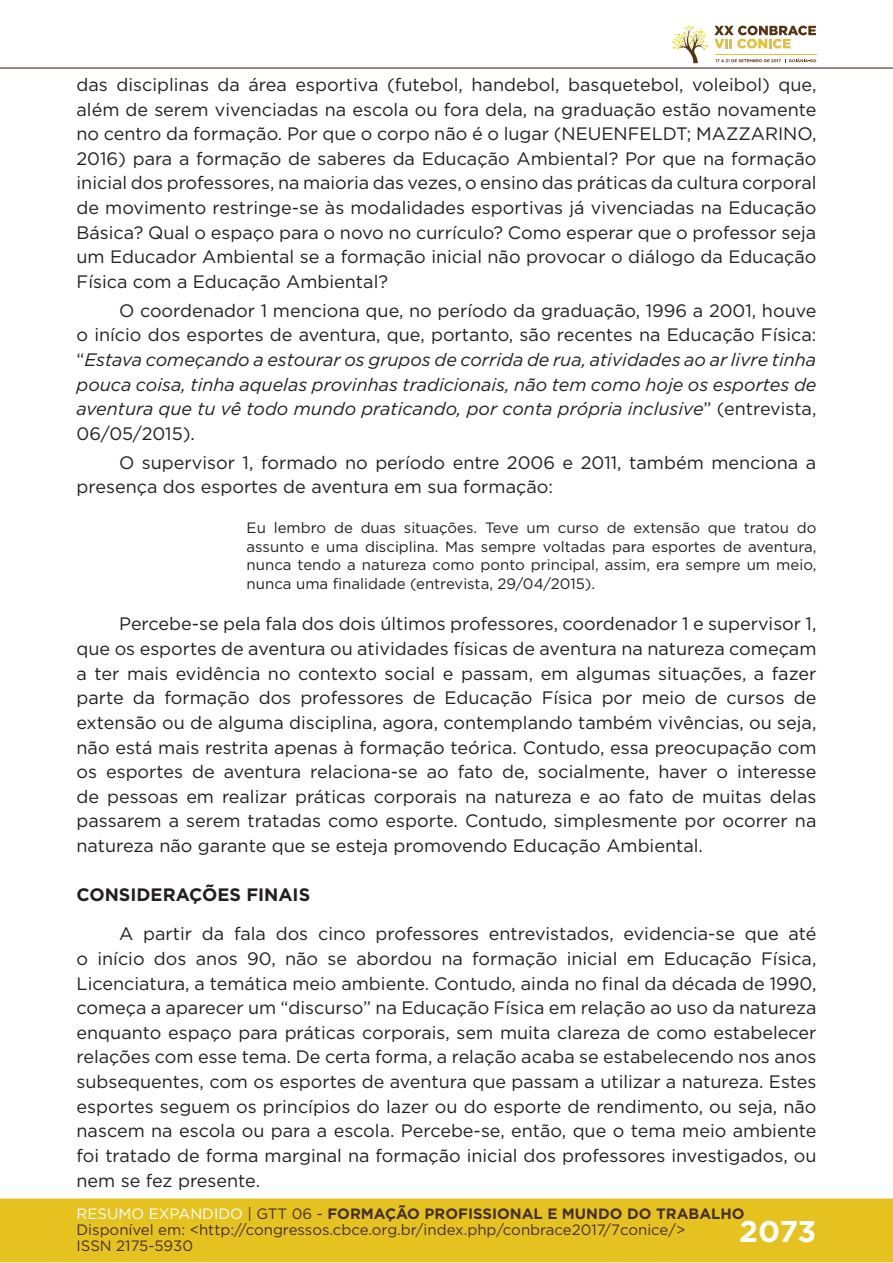
<style>
.page{position:relative;width:893px;height:1263px;background:#fff}
.page>*{position:absolute;margin:0;border:0;box-sizing:border-box;transform-origin:0 0}
.t1{font:700 30px "Gotham";color:#fff}
.t2{font:18px/24.6px "Gotham";color:#231f20;text-align:justify}
.t3{font:italic 18px/24.6px "Gotham";color:#231f20;text-align:justify}
.t4{font:700 18px "Gotham";color:#231f20}
.t5{font:15px/18.6px "Gotham";color:#231f20;text-align:justify}
.t6{font:15px/16px "Gotham";color:#462f2a}
.s1{font-style:normal}
.s2{color:#fff}
.s3{color:#442f2a}
.s4{font-weight:700;color:#442f2a}
</style>
<div class="page">
<div style="left:0;top:1198px;width:893px;height:64px;background:#e6c221;border:2px solid #e6c221"></div>
<hr style="left:0;top:67px;width:893px;height:2px;background:#442f2a">
<svg style="left:672px;top:26px;width:144px;height:37px"></svg>
<p class="t2" style="left:77px;top:72px;width:741px">das disciplinas da área esportiva (futebol, handebol, basquetebol, voleibol) que, além de serem vivenciadas na escola ou fora dela, na graduação estão novamente no centro da formação. Por que o corpo não é o lugar (NEUENFELDT; MAZZARINO, 2016) para a formação de saberes da Educação Ambiental? Por que na formação inicial dos professores, na maioria das vezes, o ensino das práticas da cultura corporal de movimento restringe-se às modalidades esportivas já vivenciadas na Educação Básica? Qual o espaço para o novo no currículo? Como esperar que o professor seja um Educador Ambiental se a formação inicial não provocar o diálogo da Educação Física com a Educação Ambiental?</p>
<p class="t3" style="left:77px;top:298px;width:741px;text-indent:43px"><span class="s1">O coordenador 1 menciona que, no período da graduação, 1996 a 2001, houve o início dos esportes de aventura, que, portanto, são recentes na Educação Física: “</span>Estava começando a estourar os grupos de corrida de rua, atividades ao ar livre tinha pouca coisa, tinha aquelas provinhas tradicionais, não tem como hoje os esportes de aventura que tu vê todo mundo praticando, por conta própria inclusive<span class="s1">” (entrevista, 06/05/2015).</span></p>
<p class="t2" style="left:77px;top:449px;width:741px;text-indent:43px">O supervisor 1, formado no período entre 2006 e 2011, também menciona a presença dos esportes de aventura em sua formação:</p>
<p class="t5" style="left:247px;top:518px;width:571px">Eu lembro de duas situações. Teve um curso de extensão que tratou do assunto e uma disciplina. Mas sempre voltadas para esportes de aventura, nunca tendo a natureza como ponto principal, assim, era sempre um meio, nunca uma finalidade (entrevista, 29/04/2015).</p>
<p class="t2" style="left:77px;top:611px;width:741px;text-indent:43px">Percebe-se pela fala dos dois últimos professores, coordenador 1 e supervisor 1, que os esportes de aventura ou atividades físicas de aventura na natureza começam a ter mais evidência no contexto social e passam, em algumas situações, a fazer parte da formação dos professores de Educação Física por meio de cursos de extensão ou de alguma disciplina, agora, contemplando também vivências, ou seja, não está mais restrita apenas à formação teórica. Contudo, essa preocupação com os esportes de aventura relaciona-se ao fato de, socialmente, haver o interesse de pessoas em realizar práticas corporais na natureza e ao fato de muitas delas passarem a serem tratadas como esporte. Contudo, simplesmente por ocorrer na natureza não garante que se esteja promovendo Educação Ambiental.</p>
<p class="t4" style="left:77px;top:882px;width:235px">CONSIDERAÇÕES FINAIS</p>
<p class="t2" style="left:77px;top:921px;width:741px;text-indent:43px">A partir da fala dos cinco professores entrevistados, evidencia-se que até o início dos anos 90, não se abordou na formação inicial em Educação Física, Licenciatura, a temática meio ambiente. Contudo, ainda no final da década de 1990, começa a aparecer um “discurso” na Educação Física em relação ao uso da natureza enquanto espaço para práticas corporais, sem muita clareza de como estabelecer relações com esse tema. De certa forma, a relação acaba se estabelecendo nos anos subsequentes, com os esportes de aventura que passam a utilizar a natureza. Estes esportes seguem os princípios do lazer ou do esporte de rendimento, ou seja, não nascem na escola ou para a escola. Percebe-se, então, que o tema meio ambiente foi tratado de forma marginal na formação inicial dos professores investigados, ou nem se fez presente.</p>
<p class="t6" style="left:77px;top:1205px;width:670px"><span class="s2">RESUMO EXPANDIDO</span> <span class="s3">| GTT 06 -</span> <span class="s4">FORMAÇÃO PROFISSIONAL E MUNDO DO TRABALHO<br></span>Disponível em: &lt;http://congressos.cbce.org.br/index.php/conbrace2017/7conice/&gt;<br>ISSN 2175-5930</p>
<h1 class="t1" style="left:739px;top:1212px;width:79px">2073</h1>
</div>
